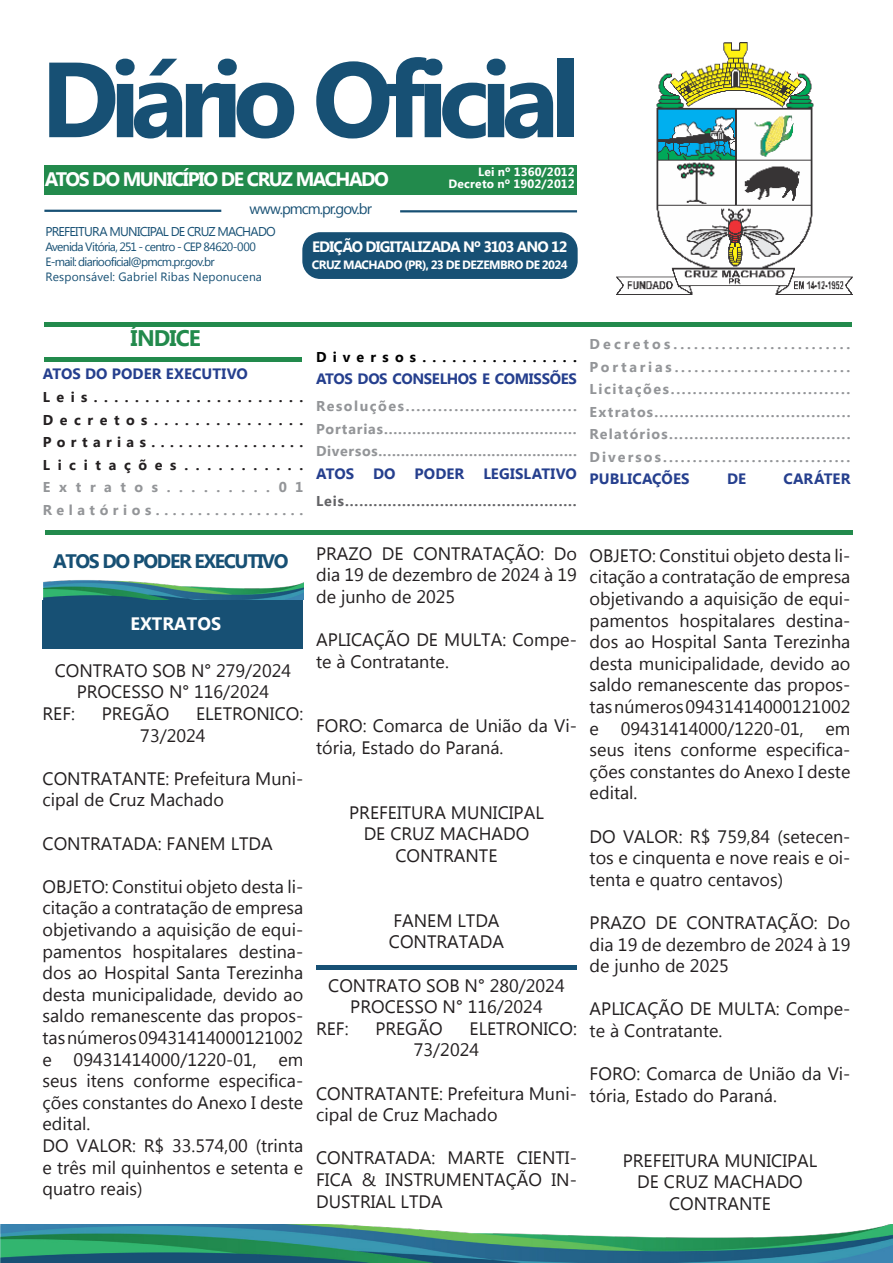
<style>
.page{position:relative;width:893px;height:1263px;background:#fff}
.page>*{position:absolute;margin:0;border:0;box-sizing:border-box;transform-origin:0 0}
.t1{font:700 106.5px "Myanmar Text";letter-spacing:-.085em;color:#175074}
.t2{font:700 22.5px "Myanmar Text";letter-spacing:-.04em;color:#228a4c}
.t3{font:700 19.5px "Myanmar Text";letter-spacing:-.075em;color:#fff}
.t4{font:700 19.5px "Myanmar Text";letter-spacing:-.07em;color:#175074}
.t5{font:18px/21.6px "Myanmar Text";color:#231f20}
.t6{font:700 18px "Myanmar Text";color:#fff}
.t7{font:700 15px "Myanmar Text";color:#253f8e}
.t8{font:700 15px "Myanmar Text";letter-spacing:-.05em;color:#fff}
.t9{font:700 15px "Myanmar Text";letter-spacing:-.025em;color:#253f8e}
.t10{font:15px "Myanmar Text";letter-spacing:-.065em;color:#175074}
.t11{font:700 14.25px/22.5px "Myanmar Text";letter-spacing:.115em;color:#939598;text-align:justify}
.t12{font:700 14.25px/22.5px "Myanmar Text";letter-spacing:.06em;color:#939598}
.t13{font:700 14.25px "Myanmar Text";color:#636366}
.t14{font:700 14.25px "Myanmar Text";letter-spacing:.46em;color:#231f20}
.t15{font:700 14.25px "Myanmar Text";letter-spacing:.19em;color:#939598}
.t16{font:700 14.25px "Myanmar Text";letter-spacing:.215em;color:#939598}
.t17{font:700 14.25px "Myanmar Text";letter-spacing:.32em;color:#939598}
.t18{font:700 14.25px "Myanmar Text";letter-spacing:.375em;color:#231f20}
.t19{font:700 14.25px "Myanmar Text";letter-spacing:.435em;color:#000}
.t20{font:700 14.25px "Myanmar Text";letter-spacing:.535em;color:#231f20}
.t21{font:700 14.25px "Myanmar Text";letter-spacing:.6em;color:#939598}
.t22{font:12.75px "Myanmar Text";letter-spacing:-.06em;color:#175074}
.t23{font:12px "Myanmar Text";letter-spacing:-.05em;color:#175074}
.t24{font:12px "Myanmar Text";letter-spacing:.015em;color:#175074}
.t25{font:700 12px "Myanmar Text";letter-spacing:-.035em;color:#fff}
.t26{font:700 12px "Myanmar Text";letter-spacing:.015em;color:#fff}
.t27{font:700 12px "Myanmar Text";letter-spacing:.005em;color:#fff}
</style>
<div class="page">
<img style="left:616px;top:42px;width:236px;height:252px">
<div style="left:44px;top:165px;width:533px;height:29px;background:#228a4c"></div>
<hr style="left:44px;top:210px;width:177px;height:2px;background:#175074">
<hr style="left:400px;top:210px;width:177px;height:2px;background:#175074">
<div style="left:302px;top:232px;width:276px;height:47px;background:#175074;border-radius:18px"></div>
<hr style="left:44px;top:322px;width:808px;height:4px;background:#228a4c">
<div style="left:45px;top:530px;width:808px;height:5px;background:#228a4c"></div>
<div style="left:44px;top:357px;width:258px;height:5px;background:#228a4c"></div>
<img style="left:0;top:1224px;width:893px;height:39px">
<img style="left:43px;top:580px;width:260px;height:20px">
<svg style="left:316px;top:965px;width:261px;height:5px"></svg>
<div style="left:43px;top:600px;width:260px;height:49px;background:#175074"></div>
<p class="t1" style="left:41px;top:38px;width:541px">Diário Oficial</p>
<p class="t3" style="left:45px;top:168px;width:346px">ATOS DO MUNICÍPIO DE CRUZ MACHADO</p>
<p class="t27" style="left:478px;top:164px;width:98px">Lei nº 1360/2012</p>
<p class="t26" style="left:448px;top:176px;width:128px">Decreto nº 1902/2012</p>
<p class="t10" style="left:249px;top:200px;width:124px">www.pmcm.pr.gov.br</p>
<p class="t22" style="left:45px;top:224px;width:232px">PREFEITURA MUNICIPAL DE CRUZ MACHADO</p>
<p class="t23" style="left:45px;top:240px;width:212px">Avenida Vitória, 251 - centro - CEP 84620-000</p>
<p class="t23" style="left:45px;top:255px;width:171px">E-mail: diariooficial@pmcm.pr.gov.br</p>
<p class="t24" style="left:45px;top:270px;width:218px">Responsável: Gabriel Ribas Neponucena</p>
<p class="t8" style="left:312px;top:238px;width:257px">EDIÇÃO DIGITALIZADA Nº 3103 ANO 12</p>
<p class="t25" style="left:312px;top:258px;width:257px">CRUZ MACHADO (PR), 23 DE DEZEMBRO DE 2024</p>
<p class="t2" style="left:131px;top:325px;width:72px">ÍNDICE</p>
<p class="t7" style="left:43px;top:365px;width:207px">ATOS DO PODER EXECUTIVO</p>
<p class="t14" style="left:43px;top:389px;width:262px">Leis.....................</p>
<p class="t14" style="left:43px;top:411px;width:262px">Decretos...............</p>
<p class="t18" style="left:43px;top:434px;width:262px">Portarias.................</p>
<p class="t20" style="left:43px;top:456px;width:262px">Licitações...........</p>
<p class="t21" style="left:43px;top:479px;width:262px">Extratos.........01</p>
<p class="t17" style="left:43px;top:501px;width:262px">Relatórios..................</p>
<p class="t4" style="left:53px;top:549px;width:237px">ATOS DO PODER EXECUTIVO</p>
<p class="t6" style="left:131px;top:613px;width:92px">EXTRATOS</p>
<p class="t5" style="left:55px;top:660px;width:238px">CONTRATO SOB N° 279/2024</p>
<p class="t5" style="left:77px;top:681px;width:194px">PROCESSO N° 116/2024</p>
<p class="t5" style="left:43px;top:703px;width:34px">REF:</p>
<p class="t5" style="left:102px;top:703px;width:69px">PREGÃO</p>
<p class="t5" style="left:140px;top:703px;width:165px;text-indent:56px">ELETRONICO:<br>73/2024</p>
<p class="t5" style="left:43px;top:768px;width:262px">CONTRATANTE: Prefeitura Muni&shy;cipal de Cruz Machado</p>
<p class="t5" style="left:43px;top:832px;width:232px">CONTRATADA: FANEM LTDA</p>
<p class="t5" style="left:43px;top:876px;width:262px;text-align:justify">OBJETO: Constitui objeto desta li&shy;citação a contratação de empresa objetivando a aquisição de equi&shy;pamentos hospitalares destina&shy;dos ao Hospital Santa Terezinha desta municipalidade, devido ao saldo remanescente das propos&shy;tas números 09431414000121002 e 09431414000/1220-01, em seus itens conforme especifica&shy;ções constantes do Anexo I deste edital.</p>
<p class="t5" style="left:43px;top:1135px;width:262px;text-align:justify">DO VALOR: R$ 33.574,00 (trinta e três mil quinhentos e setenta e quatro reais)</p>
<p class="t19" style="left:316px;top:348px;width:262px">Diversos................</p>
<p class="t9" style="left:316px;top:370px;width:262px">ATOS DOS CONSELHOS E COMISSÕES</p>
<p class="t11" style="left:316px;top:395px;width:262px">Resoluções................................</p>
<p class="t12" style="left:316px;top:417px;width:262px">Portarias.........................................<br>Diversos............................................</p>
<p class="t7" style="left:316px;top:465px;width:40px">ATOS</p>
<p class="t7" style="left:373px;top:465px;width:24px">DO</p>
<p class="t7" style="left:415px;top:465px;width:51px">PODER</p>
<p class="t7" style="left:483px;top:465px;width:95px">LEGISLATIVO</p>
<p class="t13" style="left:316px;top:492px;width:262px">Leis.................................................</p>
<p class="t5" style="left:316px;top:543px;width:262px;text-align:justify">PRAZO DE CONTRATAÇÃO: Do dia 19 de dezembro de 2024 à 19 de junho de 2025</p>
<p class="t5" style="left:316px;top:629px;width:262px">APLICAÇÃO DE MULTA: Compe&shy;te à Contratante.</p>
<p class="t5" style="left:316px;top:715px;width:262px">FORO: Comarca de União da Vi&shy;tória, Estado do Paraná.</p>
<p class="t5" style="left:349px;top:802px;width:196px">PREFEITURA MUNICIPAL</p>
<p class="t5" style="left:364px;top:823px;width:167px">DE CRUZ MACHADO</p>
<p class="t5" style="left:395px;top:845px;width:103px">CONTRANTE</p>
<p class="t5" style="left:393px;top:910px;width:108px">FANEM LTDA</p>
<p class="t5" style="left:389px;top:931px;width:117px">CONTRATADA</p>
<p class="t5" style="left:328px;top:975px;width:238px">CONTRATO SOB N° 280/2024</p>
<p class="t5" style="left:350px;top:996px;width:194px">PROCESSO N° 116/2024</p>
<p class="t5" style="left:316px;top:1018px;width:34px">REF:</p>
<p class="t5" style="left:375px;top:1018px;width:69px">PREGÃO</p>
<p class="t5" style="left:414px;top:1018px;width:165px;text-indent:56px">ELETRONICO:<br>73/2024</p>
<p class="t5" style="left:316px;top:1083px;width:262px">CONTRATANTE: Prefeitura Muni&shy;cipal de Cruz Machado</p>
<p class="t5" style="left:316px;top:1147px;width:262px;text-align:justify">CONTRATADA: MARTE CIENTI-FICA &amp; INSTRUMENTAÇÃO IN-DUSTRIAL LTDA</p>
<p class="t16" style="left:590px;top:336px;width:262px">Decretos..........................</p>
<p class="t15" style="left:590px;top:359px;width:262px">Portarias...........................</p>
<p class="t11" style="left:590px;top:378px;width:262px">Licitações.................................</p>
<p class="t11" style="left:590px;top:401px;width:262px">Extratos.......................................<br>Relatórios....................................<br>Diversos................................</p>
<p class="t7" style="left:590px;top:470px;width:102px">PUBLICAÇÕES</p>
<p class="t7" style="left:727px;top:470px;width:21px">DE</p>
<p class="t7" style="left:783px;top:470px;width:69px">CARÁTER</p>
<p class="t5" style="left:590px;top:545px;width:262px;text-align:justify">OBJETO: Constitui objeto desta li&shy;citação a contratação de empresa objetivando a aquisição de equi&shy;pamentos hospitalares destina&shy;dos ao Hospital Santa Terezinha desta municipalidade, devido ao saldo remanescente das propos&shy;tas números 09431414000121002 e 09431414000/1220-01, em seus itens conforme especifica&shy;ções constantes do Anexo I deste edital.</p>
<p class="t5" style="left:590px;top:825px;width:262px;text-align:justify">DO VALOR: R$ 759,84 (setecen&shy;tos e cinquenta e nove reais e oi&shy;tenta e quatro centavos)</p>
<p class="t5" style="left:590px;top:912px;width:262px;text-align:justify">PRAZO DE CONTRATAÇÃO: Do dia 19 de dezembro de 2024 à 19 de junho de 2025</p>
<p class="t5" style="left:590px;top:998px;width:262px">APLICAÇÃO DE MULTA: Compe&shy;te à Contratante.</p>
<p class="t5" style="left:590px;top:1063px;width:262px">FORO: Comarca de União da Vi&shy;tória, Estado do Paraná.</p>
<p class="t5" style="left:623px;top:1149px;width:196px">PREFEITURA MUNICIPAL</p>
<p class="t5" style="left:637px;top:1171px;width:167px">DE CRUZ MACHADO</p>
<p class="t5" style="left:669px;top:1193px;width:103px">CONTRANTE</p>
</div>
